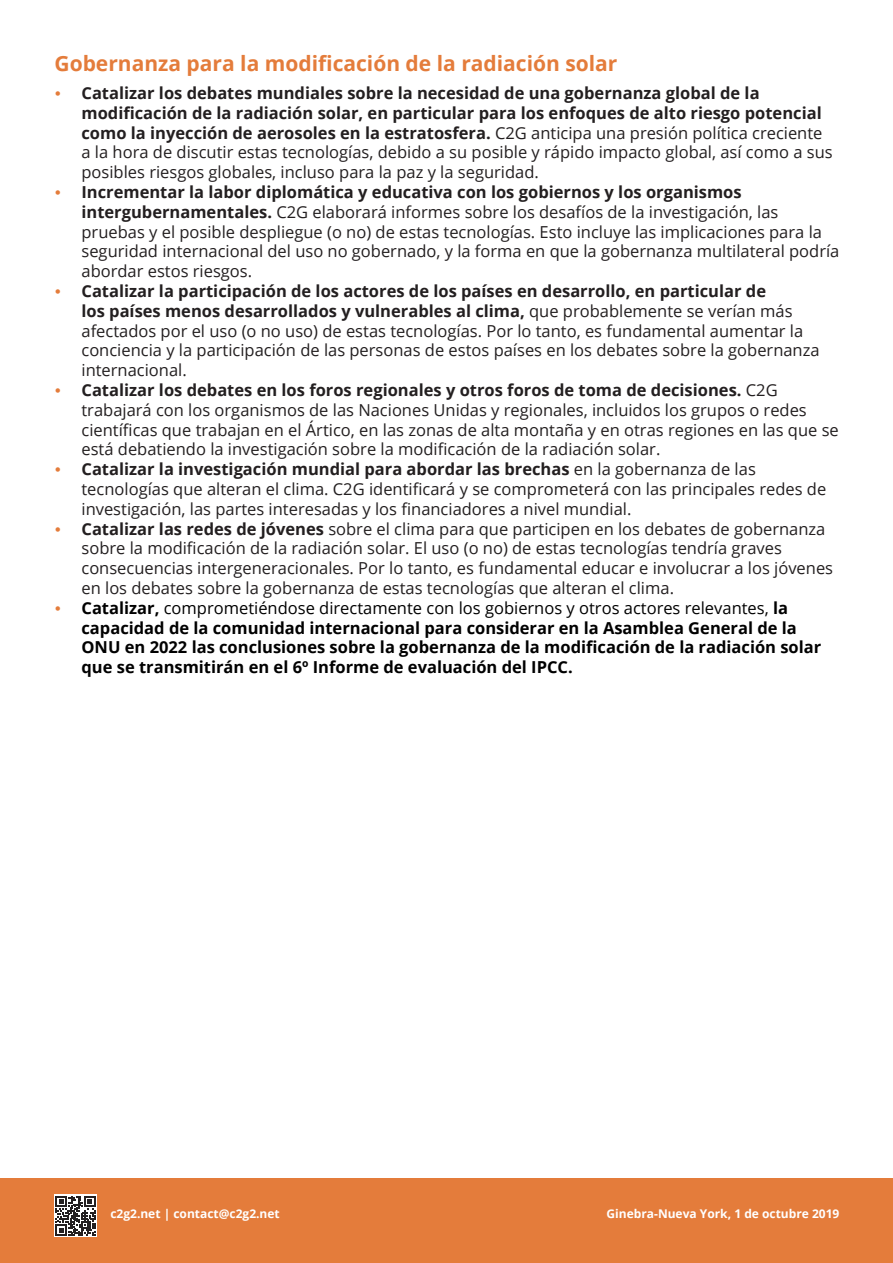
<style>
.page{position:relative;width:893px;height:1263px;background:#fff}
.page>*{position:absolute;margin:0;border:0;box-sizing:border-box;transform-origin:0 0}
.t1{font:700 21px "Open Sans";color:#e47c3b}
.t2{font:16.5px/19.8px "Open Sans";color:#231f20}
.t3{font:700 16.5px/19.8px "Open Sans";color:#231f20}
.t4{font:700 16.5px/19.8px "Open Sans";color:#000}
.t5{font:700 12px "Open Sans";color:#fff}
.s1{color:#e47c3b}
.s2{font-weight:400}
.s3{font-weight:700}
</style>
<div class="page">
<div style="left:1px;top:1178px;width:892px;height:85px;background:#e47c3b"></div>
<svg style="left:54px;top:1194px;width:43px;height:43px"></svg>
<svg style="left:56px;top:1196px;width:39px;height:39px;background:#757273"></svg>
<p class="t1" style="left:54px;top:48px;width:564px">Gobernanza para la modificación de la radiación solar</p>
<p class="t3" style="left:81px;top:83px;width:753px;text-indent:-27px"><span class="s1">•</span> Catalizar los debates mundiales sobre la necesidad de una gobernanza global de la modificación de la radiación solar, en particular para los enfoques de alto riesgo potencial como la inyección de aerosoles en la estratosfera. <span class="s2">C2G anticipa una presión política creciente a la hora de discutir estas tecnologías, debido a su posible y rápido impacto global, así como a sus posibles riesgos globales, incluso para la paz y la seguridad.</span></p>
<p class="t2" style="left:81px;top:182px;width:759px;text-indent:-27px"><span class="s1">•</span> <span class="s3">Incrementar la labor diplomática y educativa con los gobiernos y los organismos intergubernamentales.</span> C2G elaborará informes sobre los desafíos de la investigación, las pruebas y el posible despliegue (o no) de estas tecnologías. Esto incluye las implicaciones para la seguridad internacional del uso no gobernado, y la forma en que la gobernanza multilateral podría abordar estos riesgos.</p>
<p class="t2" style="left:81px;top:281px;width:740px;text-indent:-27px"><span class="s1">•</span> <span class="s3">Catalizar la participación de los actores de los países en desarrollo, en particular de<br>los países menos desarrollados y vulnerables al clima,</span> que probablemente se verían más afectados por el uso (o no uso) de estas tecnologías. Por lo tanto, es fundamental aumentar la conciencia y la participación de las personas de estos países en los debates sobre la gobernanza internacional.</p>
<p class="t2" style="left:81px;top:380px;width:759px;text-indent:-27px"><span class="s1">•</span> <span class="s3">Catalizar los debates en los foros regionales y otros foros de toma de decisiones.</span> C2G trabajará con los organismos de las Naciones Unidas y regionales, incluidos los grupos o redes científicas que trabajan en el Ártico, en las zonas de alta montaña y en otras regiones en las que se está debatiendo la investigación sobre la modificación de la radiación solar.</p>
<p class="t2" style="left:81px;top:459px;width:746px;text-indent:-27px"><span class="s1">•</span> <span class="s3">Catalizar la investigación mundial para abordar las brechas</span> en la gobernanza de las tecnologías que alteran el clima. C2G identificará y se comprometerá con las principales redes de investigación, las partes interesadas y los financiadores a nivel mundial.</p>
<p class="t2" style="left:81px;top:518px;width:753px;text-indent:-27px"><span class="s1">•</span> <span class="s3">Catalizar las redes de jóvenes</span> sobre el clima para que participen en los debates de gobernanza sobre la modificación de la radiación solar. El uso (o no) de estas tecnologías tendría graves consecuencias intergeneracionales. Por lo tanto, es fundamental educar e involucrar a los jóvenes en los debates sobre la gobernanza de estas tecnologías que alteran el clima.</p>
<p class="t4" style="left:81px;top:597px;width:741px;text-indent:-27px"><span class="s1">•</span> Catalizar, <span class="s2">comprometiéndose directamente con los gobiernos y otros actores relevantes,</span> la capacidad de la comunidad internacional para considerar en la Asamblea General de la ONU en 2022 las conclusiones sobre la gobernanza de la modificación de la radiación solar que se transmitirán en el 6º Informe de evaluación del IPCC.</p>
<p class="t5" style="left:110px;top:1205px;width:171px">c2g2.net | contact@c2g2.net</p>
<p class="t5" style="left:606px;top:1205px;width:234px">Ginebra-Nueva York, 1 de octubre 2019</p>
</div>
